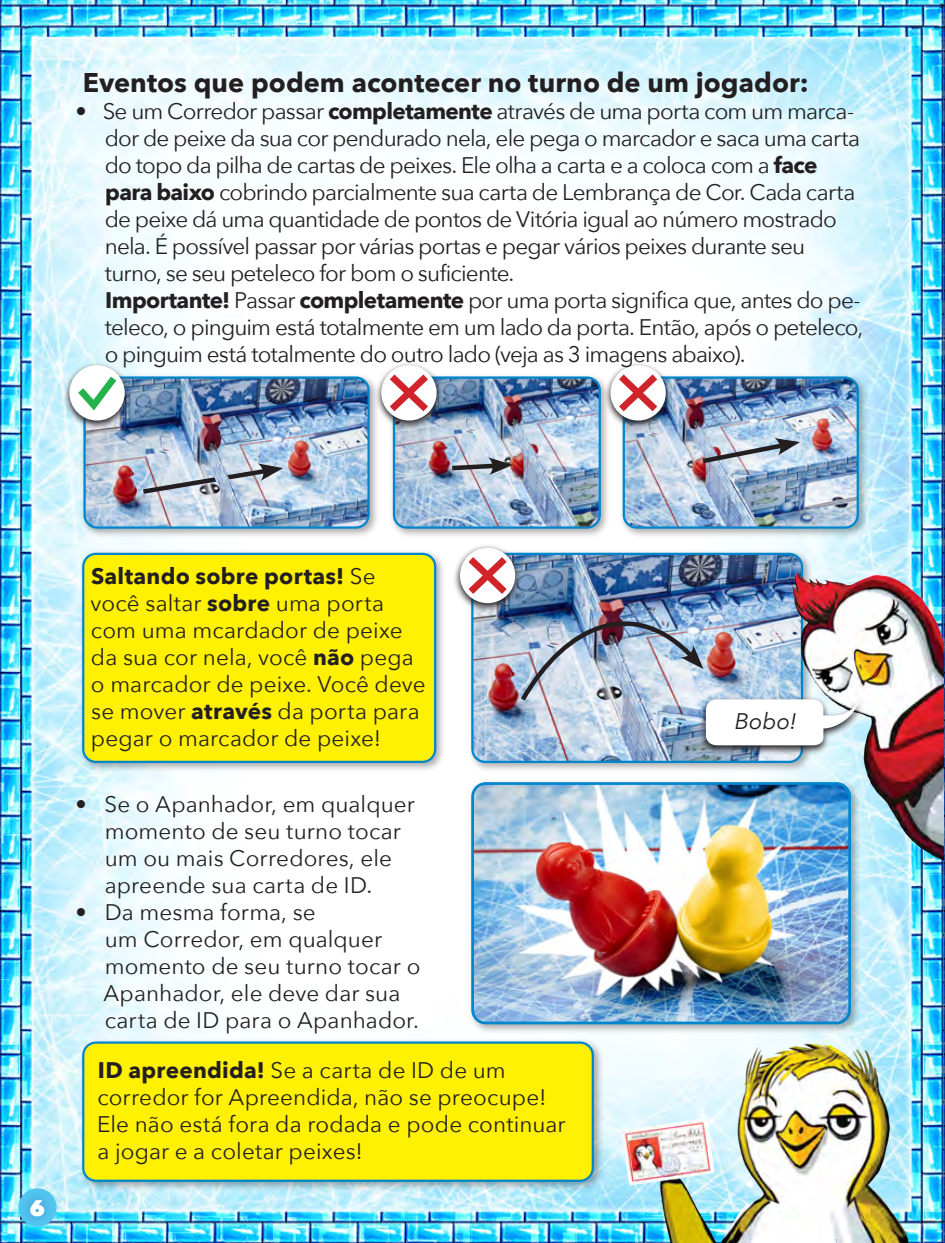
<style>
.page{position:relative;width:945px;height:1243px;background:#fff}
.page>*{position:absolute;margin:0;border:0;box-sizing:border-box;transform-origin:0 0}
.t1{font:700 27px "Avenir Next";color:#231f20}
.t2{font:22.5px/27px "Avenir Next";letter-spacing:-.02em;color:#231f20}
.t3{font:22.5px/27px "Avenir Next";letter-spacing:.005em;color:#231f20}
.t4{font:italic 22.5px "Avenir Next";color:#231f20}
.t5{font:800 22.5px "Avenir Next";color:#fff}
.s1{font-weight:700}
</style>
<div class="page">
<img style="left:0;top:0;width:945px;height:1242px">
<div style="left:467px;top:778px;width:394px;height:256px;background:#231f20;opacity:.37"></div>
<img style="left:472px;top:783px;width:377px;height:239px">
<div style="left:471px;top:782px;width:380px;height:242px;border:3px solid #0086cc;border-radius:13px"></div>
<img style="left:594px;top:1023px;width:351px;height:219px">
<div style="left:389px;top:372px;width:222px;height:166px;background:#231f20;opacity:.37"></div>
<img style="left:394px;top:377px;width:205px;height:150px">
<div style="left:393px;top:376px;width:208px;height:152px;border:2px solid #0086cc;border-radius:13px"></div>
<svg style="left:374px;top:361px;width:69px;height:69px"></svg>
<div style="left:381px;top:365px;width:55px;height:55px;background:#fff;border-radius:50%"></div>
<svg style="left:382px;top:367px;width:53px;height:51px"></svg>
<svg style="left:447px;top:457px;width:66px;height:18px"></svg>
<div style="left:619px;top:372px;width:250px;height:166px;background:#231f20;opacity:.37"></div>
<img style="left:623px;top:377px;width:234px;height:150px">
<div style="left:622px;top:376px;width:236px;height:152px;border:2px solid #0086cc;border-radius:13px"></div>
<svg style="left:603px;top:361px;width:69px;height:69px"></svg>
<div style="left:610px;top:365px;width:55px;height:55px;background:#fff;border-radius:50%"></div>
<svg style="left:611px;top:367px;width:53px;height:51px"></svg>
<svg style="left:698px;top:438px;width:102px;height:28px"></svg>
<div style="left:80px;top:372px;width:299px;height:166px;background:#231f20;opacity:.37"></div>
<img style="left:85px;top:377px;width:283px;height:150px">
<div style="left:83px;top:376px;width:287px;height:152px;border:2px solid #0086cc;border-radius:13px"></div>
<img style="left:62px;top:361px;width:69px;height:69px">
<div style="left:69px;top:365px;width:56px;height:55px;background:#fff;border-radius:50%"></div>
<svg style="left:71px;top:369px;width:52px;height:46px"></svg>
<img style="left:138px;top:463px;width:145px;height:33px">
<div style="left:467px;top:549px;width:346px;height:223px;background:#231f20;opacity:.37"></div>
<img style="left:472px;top:745px;width:275px;height:16px">
<svg style="left:453px;top:544px;width:69px;height:68px"></svg>
<img style="left:747px;top:533px;width:196px;height:339px">
<div style="left:17px;top:1185px;width:40px;height:42px;background:#253f8e;opacity:.5"></div>
<svg style="left:698px;top:695px;width:167px;height:60px"></svg>
<img style="left:461px;top:550px;width:397px;height:195px">
<div style="left:79px;top:549px;width:367px;height:223px;background:#231f20;opacity:.37"></div>
<div style="left:83px;top:553px;width:352px;height:208px;background:#fff101;border-radius:13px"></div>
<div style="left:82px;top:552px;width:354px;height:210px;border:2px solid #0086cc;border-radius:13px"></div>
<div style="left:78px;top:1037px;width:525px;height:154px;background:#231f20;opacity:.37"></div>
<div style="left:83px;top:1042px;width:509px;height:138px;background:#fff101;border-radius:13px"></div>
<div style="left:82px;top:1041px;width:512px;height:140px;border:2px solid #0086cc;border-radius:13px"></div>
<p class="t1" style="left:83px;top:59px;width:727px">Eventos que podem acontecer no turno de um jogador:</p>
<p class="t2" style="left:105px;top:96px;width:760px;text-indent:-29px">• Se um Corredor passar <span class="s1">completamente</span> através de uma porta com um marca&shy;dor de peixe da sua cor pendurado nela, ele pega o marcador e saca uma carta do topo da pilha de cartas de peixes. Ele olha a carta e a coloca com a <span class="s1">face para baixo</span> cobrindo parcialmente sua carta de Lembrança de Cor. Cada carta de peixe dá uma quantidade de pontos de Vitória igual ao número mostrado nela. É possível passar por várias portas e pegar vários peixes durante seu turno, se seu peteleco for bom o suficiente.<br><span class="s1">Importante!</span> Passar <span class="s1">completamente</span> por uma porta significa que, antes do pe&shy;teleco, o pinguim está totalmente em um lado da porta. Então, após o peteleco, o pinguim está totalmente do outro lado (veja as 3 imagens abaixo).</p>
<p class="t5" style="left:30px;top:1193px;width:17px">6</p>
<p class="t3" style="left:90px;top:561px;width:337px"><span class="s1">Saltando sobre portas!</span> Se você saltar <span class="s1">sobre</span> uma porta com uma mcardador de peixe da sua cor nela, você <span class="s1">não</span> pega o marcador de peixe. Você deve se mover <span class="s1">através</span> da porta para pegar o marcador de peixe!</p>
<p class="t3" style="left:105px;top:789px;width:312px;text-indent:-29px">• Se o Apanhador, em qualquer momento de seu turno tocar um ou mais Corredores, ele apreende sua carta de ID.</p>
<p class="t3" style="left:103px;top:897px;width:318px;text-indent:-28px">• Da mesma forma, se<br>um Corredor, em qualquer momento de seu turno tocar o<br>Apanhador, ele deve dar sua carta de ID para o Apanhador.</p>
<p class="t3" style="left:97px;top:1055px;width:470px"><span class="s1">ID apreendida!</span> Se a carta de ID de um corredor for Apreendida, não se preocupe!<br>Ele não está fora da rodada e pode continuar a jogar e a coletar peixes!</p>
<p class="t4" style="left:734px;top:702px;width:63px">Bobo!</p>
</div>
